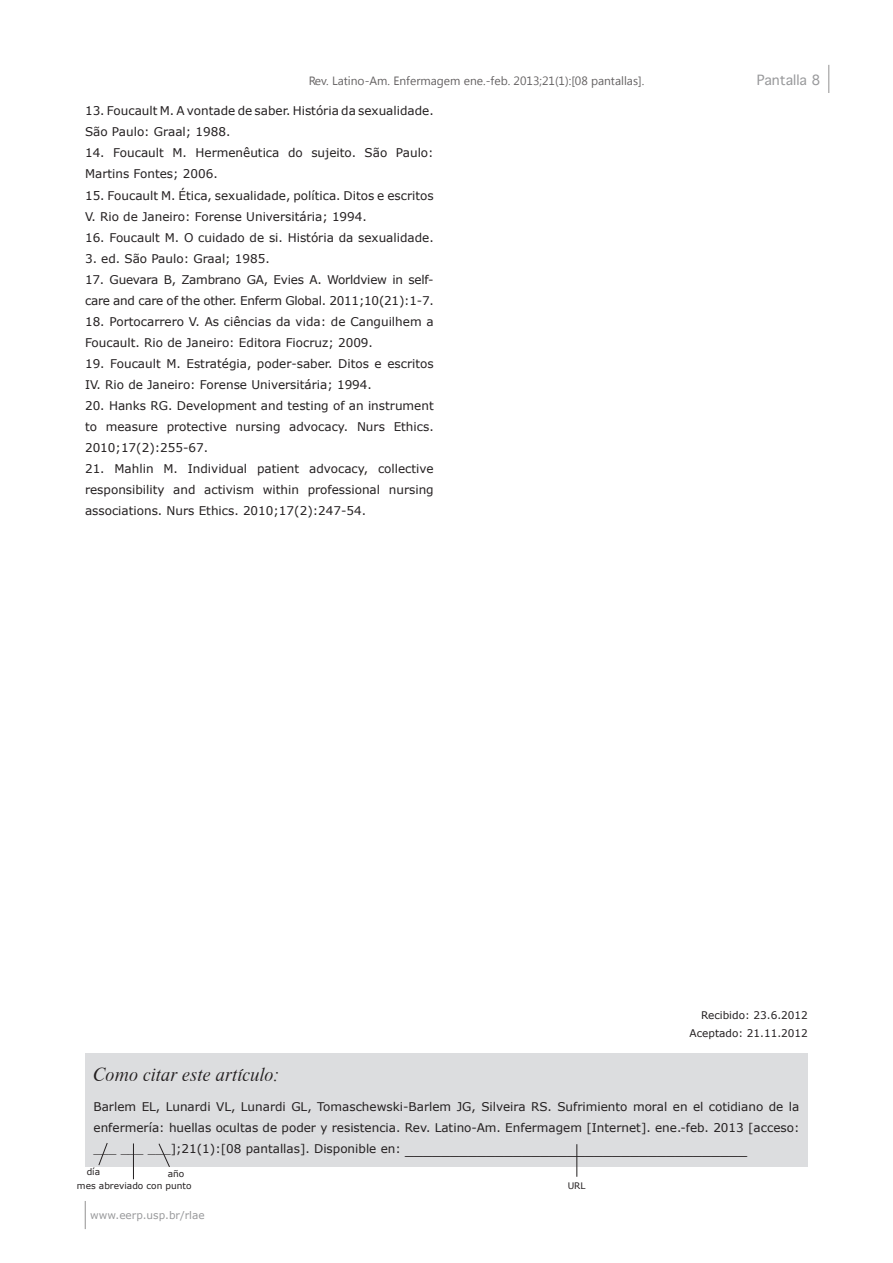
<style>
.page{position:relative;width:893px;height:1263px;background:#fff}
.page>*{position:absolute;margin:0;border:0;box-sizing:border-box;transform-origin:0 0}
.t1{font:18px "Dutch 801 BT Italic Headline";letter-spacing:.02em;color:#231f20}
.t2{font:13.5px "Geneva";color:#6c6d70}
._18__Referências{font:12px/21px "Verdana";color:#231f20}
._18__Referências-2{font:12px/21px "Verdana";letter-spacing:-.02em;color:#231f20}
.t3{font:12px "Segoe UI";color:#231f20}
._21__Recebido_Aceito{font:10.5px "Verdana";color:#231f20}
.t4{font:10.5px "Verdana";color:#6c6d70}
._18__Referências-3{font:9px "Verdana";color:#231f20}
.s1{font-family:"Times New Roman";font-size:18px}
</style>
<div class="page">
<svg style="left:85px;top:1201px;width:1px;height:28px"></svg>
<svg style="left:828px;top:65px;width:1px;height:28px"></svg>
<div style="left:85px;top:1053px;width:723px;height:114px;background:#dcdddf"></div>
<hr style="left:577px;top:1144px;width:1px;height:33px;background:#231f20">
<svg style="left:98px;top:1143px;width:10px;height:23px"></svg>
<hr style="left:133px;top:1143px;width:1px;height:36px;background:#231f20">
<svg style="left:158px;top:1143px;width:12px;height:24px"></svg>
<p class="t3" style="left:308px;top:72px;width:338px">Rev. Latino-Am. Enfermagem ene.-feb. 2013;21(1):[08 pantallas].</p>
<p class="t2" style="left:756px;top:72px;width:65px">Pantalla 8</p>
<p class="_18__Referências" style="left:85px;top:100px;width:350px">13. Foucault M. A vontade de saber. História da sexualidade.<br>São Paulo: Graal; 1988.</p>
<p class="_18__Referências" style="left:85px;top:142px;width:350px">14. Foucault M. Hermenêutica do sujeito. São Paulo:<br>Martins Fontes; 2006.</p>
<p class="_18__Referências" style="left:85px;top:184px;width:350px">15. Foucault M. Ética, sexualidade, política. Ditos e escritos<br>V. Rio de Janeiro: Forense Universitária; 1994.</p>
<p class="_18__Referências" style="left:85px;top:226px;width:350px">16. Foucault M. O cuidado de si. História da sexualidade.</p>
<p class="_18__Referências" style="left:85px;top:247px;width:186px">3. ed. São Paulo: Graal; 1985.</p>
<p class="_18__Referências-2" style="left:85px;top:268px;width:350px">17. Guevara B, Zambrano GA, Evies A. Worldview in self&shy;care and care of the other. Enferm Global. 2011;10(21):1-7.</p>
<p class="_18__Referências" style="left:85px;top:310px;width:350px">18. Portocarrero V. As ciências da vida: de Canguilhem a<br>Foucault. Rio de Janeiro: Editora Fiocruz; 2009.</p>
<p class="_18__Referências" style="left:85px;top:352px;width:350px">19. Foucault M. Estratégia, poder-saber. Ditos e escritos<br>IV. Rio de Janeiro: Forense Universitária; 1994.</p>
<p class="_18__Referências" style="left:85px;top:394px;width:350px;text-align:justify">20. Hanks RG. Development and testing of an instrument to measure protective nursing advocacy. Nurs Ethics.<br>2010;17(2):255-67.</p>
<p class="_18__Referências" style="left:85px;top:457px;width:350px;text-align:justify">21. Mahlin M. Individual patient advocacy, collective responsibility and activism within professional nursing associations. Nurs Ethics. 2010;17(2):247-54.</p>
<p class="_21__Recebido_Aceito" style="left:701px;top:1008px;width:108px">Recibido: 23.6.2012</p>
<p class="_21__Recebido_Aceito" style="left:690px;top:1026px;width:120px">Aceptado: 21.11.2012</p>
<p class="t1" style="left:94px;top:1064px;width:187px">Como citar este artículo:</p>
<p class="_18__Referências" style="left:94px;top:1096px;width:707px;text-align:justify">Barlem EL, Lunardi VL, Lunardi GL, Tomaschewski-Barlem JG, Silveira RS. Sufrimiento moral en el cotidiano de la enfermería: huellas ocultas de poder y resistencia. Rev. Latino-Am. Enfermagem [Internet]. ene.-feb. 2013 [acceso: ___ ___ ___];21(1):[08 pantallas]. Disponible en: <span class="s1">______________________________________</span></p>
<p class="_18__Referências-3" style="left:87px;top:1166px;width:15px">día</p>
<p class="_18__Referências-3" style="left:77px;top:1180px;width:116px">mes abreviado con punto</p>
<p class="_18__Referências-3" style="left:168px;top:1168px;width:18px">año</p>
<p class="t4" style="left:90px;top:1209px;width:116px">www.eerp.usp.br/rlae</p>
<p class="_18__Referências-3" style="left:568px;top:1180px;width:19px">URL</p>
</div>
